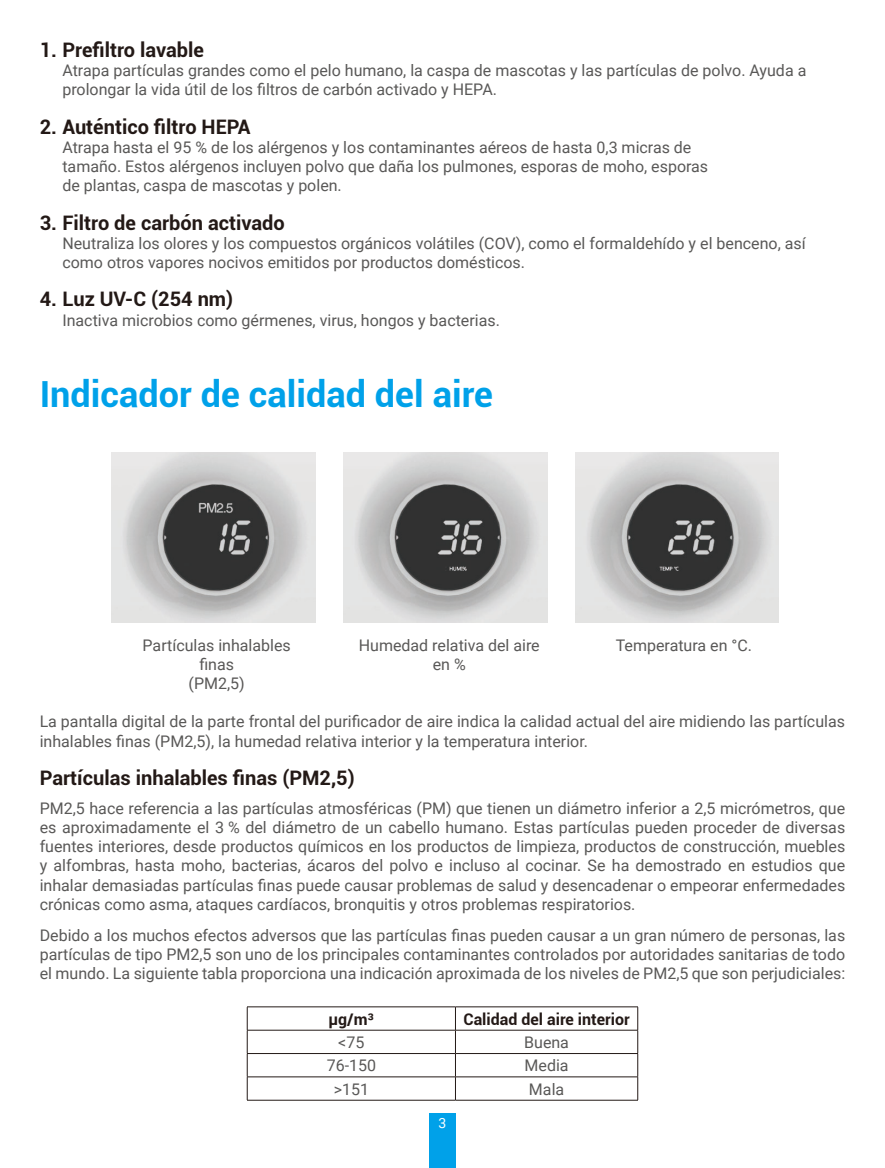
<style>
.page{position:relative;width:885px;height:1168px;background:#fff}
.page>*{position:absolute;margin:0;border:0;box-sizing:border-box;transform-origin:0 0}
.t1{font:700 36px "Roboto";color:#00a1e9}
.t2{font:700 20px "Roboto";color:#231916}
.t3{font:16px/19.2px "Roboto";color:#595857}
.t4{font:700 16px "Roboto";color:#231916}
.t5{font:14px "Roboto";color:#fff}
</style>
<div class="page">
<div style="left:429px;top:1113px;width:27px;height:55px;background:#00a1e9"></div>
<img style="left:112px;top:452px;width:203px;height:170px">
<img style="left:344px;top:452px;width:203px;height:170px">
<img style="left:576px;top:452px;width:202px;height:170px">
<hr style="left:247px;top:1006px;width:208px;height:1px;background:#231916">
<hr style="left:247px;top:1030px;width:208px;height:1px;background:#231916">
<hr style="left:247px;top:1053px;width:208px;height:1px;background:#231916">
<hr style="left:247px;top:1076px;width:208px;height:1px;background:#231916">
<svg style="left:247px;top:1007px;width:1px;height:93px"></svg>
<hr style="left:247px;top:1100px;width:208px;height:1px;background:#231916">
<svg style="left:455px;top:1007px;width:1px;height:93px"></svg>
<svg style="left:637px;top:1007px;width:1px;height:93px"></svg>
<hr style="left:455px;top:1006px;width:183px;height:1px;background:#231916">
<hr style="left:455px;top:1030px;width:183px;height:1px;background:#231916">
<hr style="left:455px;top:1053px;width:183px;height:1px;background:#231916">
<hr style="left:455px;top:1076px;width:183px;height:1px;background:#231916">
<hr style="left:455px;top:1100px;width:183px;height:1px;background:#231916">
<p class="t2" style="left:40px;top:36px;width:166px">1. Prefiltro lavable</p>
<p class="t3" style="left:62px;top:60px;width:745px">Atrapa partículas grandes como el pelo humano, la caspa de mascotas y las partículas de polvo. Ayuda a prolongar la vida útil de los filtros de carbón activado y HEPA.</p>
<p class="t2" style="left:40px;top:112px;width:212px">2. Auténtico filtro HEPA</p>
<p class="t3" style="left:62px;top:137px;width:647px">Atrapa hasta el 95 % de los alérgenos y los contaminantes aéreos de hasta 0,3 micras de tamaño. Estos alérgenos incluyen polvo que daña los pulmones, esporas de moho, esporas de plantas, caspa de mascotas y polen.</p>
<p class="t2" style="left:40px;top:208px;width:246px">3. Filtro de carbón activado</p>
<p class="t3" style="left:62px;top:233px;width:744px">Neutraliza los olores y los compuestos orgánicos volátiles (COV), como el formaldehído y el benceno, así como otros vapores nocivos emitidos por productos domésticos.</p>
<p class="t2" style="left:40px;top:285px;width:195px">4. Luz UV-C (254 nm)</p>
<p class="t3" style="left:62px;top:310px;width:439px">Inactiva microbios como gérmenes, virus, hongos y bacterias.</p>
<h1 class="t1" style="left:40px;top:369px;width:455px">Indicador de calidad del aire</h1>
<p class="t3" style="left:143px;top:635px;width:150px;text-align:center">Partículas inhalables finas<br>(PM2,5)</p>
<p class="t3" style="left:359px;top:635px;width:182px;text-align:center">Humedad relativa del aire en %</p>
<p class="t3" style="left:615px;top:635px;width:138px">Temperatura en °C.</p>
<p class="t3" style="left:40px;top:711px;width:806px">La pantalla digital de la parte frontal del purificador de aire indica la calidad actual del aire midiendo las partículas inhalables finas (PM2,5), la humedad relativa interior y la temperatura interior.</p>
<p class="t2" style="left:40px;top:764px;width:316px">Partículas inhalables finas (PM2,5)</p>
<p class="t3" style="left:40px;top:798px;width:807px;text-align:justify">PM2,5 hace referencia a las partículas atmosféricas (PM) que tienen un diámetro inferior a 2,5 micrómetros, que es aproximadamente el 3 % del diámetro de un cabello humano. Estas partículas pueden proceder de diversas fuentes interiores, desde productos químicos en los productos de limpieza, productos de construcción, muebles y alfombras, hasta moho, bacterias, ácaros del polvo e incluso al cocinar. Se ha demostrado en estudios que inhalar demasiadas partículas finas puede causar problemas de salud y desencadenar o empeorar enfermedades crónicas como asma, ataques cardíacos, bronquitis y otros problemas respiratorios.</p>
<p class="t3" style="left:40px;top:925px;width:807px;text-align:justify">Debido a los muchos efectos adversos que las partículas finas pueden causar a un gran número de personas, las partículas de tipo PM2,5 son uno de los principales contaminantes controlados por autoridades sanitarias de todo el mundo. La siguiente tabla proporciona una indicación aproximada de los niveles de PM2,5 que son perjudiciales:</p>
<p class="t4" style="left:328px;top:1007px;width:47px">μg/m³</p>
<p class="t4" style="left:463px;top:1007px;width:168px">Calidad del aire interior</p>
<p class="t3" style="left:338px;top:1032px;width:28px">&lt;75</p>
<p class="t3" style="left:524px;top:1032px;width:46px">Buena</p>
<p class="t3" style="left:326px;top:1055px;width:51px">76-150</p>
<p class="t3" style="left:524px;top:1055px;width:46px">Media</p>
<p class="t3" style="left:333px;top:1079px;width:37px">&gt;151</p>
<p class="t3" style="left:529px;top:1079px;width:37px">Mala</p>
<p class="t5" style="left:438px;top:1113px;width:9px">3</p>
</div>
